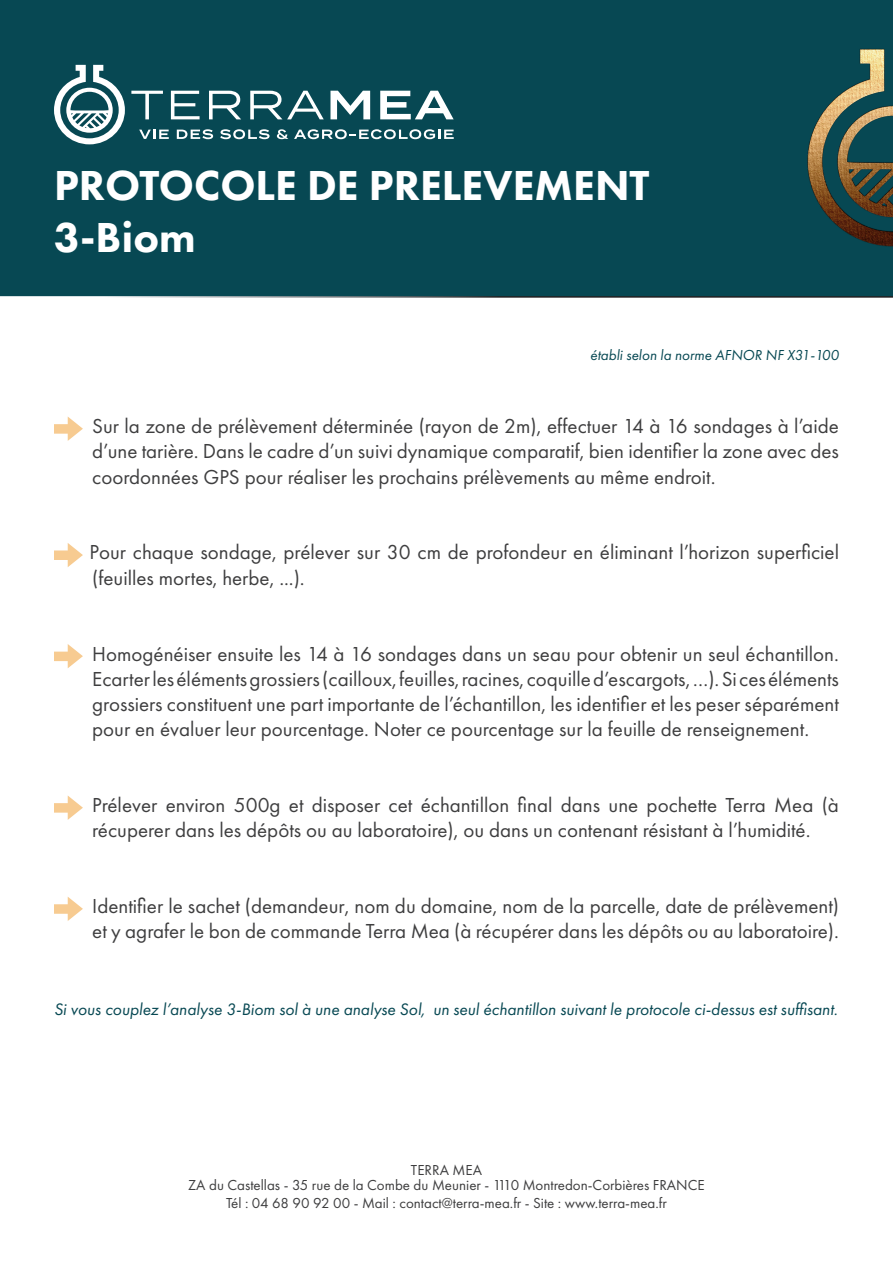
<style>
.page{position:relative;width:893px;height:1263px;background:#fff}
.page>*{position:absolute;margin:0;border:0;box-sizing:border-box;transform-origin:0 0}
.t1{font:800 43.5px "Futura PT";color:#fff}
.protocole_condensé{font:21px/25.2px "Futura PT";color:#3e3e3f}
.t2{font:italic 17.25px "Futura PT";color:#074853}
.t3{font:15px "Futura PT";color:#3e3e3f}
.t4{font:italic 15px "Futura PT";color:#074853}
</style>
<div class="page">
<div style="left:0;top:0;width:893px;height:298px;background:#074853"></div>
<img style="left:788px;top:44px;width:105px;height:209px">
<svg style="left:131px;top:91px;width:32px;height:28px"></svg>
<svg style="left:171px;top:91px;width:29px;height:28px"></svg>
<svg style="left:209px;top:91px;width:32px;height:28px"></svg>
<svg style="left:250px;top:91px;width:74px;height:28px"></svg>
<svg style="left:330px;top:91px;width:40px;height:28px"></svg>
<svg style="left:380px;top:91px;width:74px;height:28px"></svg>
<svg style="left:139px;top:130px;width:30px;height:9px"></svg>
<svg style="left:177px;top:129px;width:36px;height:10px"></svg>
<svg style="left:220px;top:129px;width:50px;height:10px"></svg>
<svg style="left:277px;top:129px;width:11px;height:10px"></svg>
<svg style="left:294px;top:129px;width:160px;height:10px"></svg>
<svg style="left:54px;top:65px;width:71px;height:79px"></svg>
<svg style="left:54px;top:416px;width:29px;height:25px"></svg>
<svg style="left:54px;top:543px;width:29px;height:24px"></svg>
<svg style="left:54px;top:644px;width:29px;height:24px"></svg>
<svg style="left:54px;top:795px;width:29px;height:25px"></svg>
<svg style="left:54px;top:897px;width:29px;height:24px"></svg>
<p class="t1" style="left:54px;top:158px;width:597px">PROTOCOLE DE PRELEVEMENT</p>
<p class="t1" style="left:54px;top:210px;width:143px">3-Biom</p>
<p class="t4" style="left:590px;top:346px;width:250px">établi selon la norme AFNOR NF X31-100</p>
<p class="protocole_condensé" style="left:92px;top:413px;width:748px;text-align:justify">Sur la zone de prélèvement déterminée (rayon de 2m), effectuer 14 à 16 sondages à l’aide d’une tarière. Dans le cadre d’un suivi dynamique comparatif, bien identifier la zone avec des coordonnées GPS pour réaliser les prochains prélèvements au même endroit.</p>
<p class="protocole_condensé" style="left:90px;top:540px;width:751px">Pour chaque sondage, prélever sur 30 cm de profondeur en éliminant l’horizon superficiel (feuilles mortes, herbe, ...).</p>
<p class="protocole_condensé" style="left:92px;top:641px;width:748px;text-align:justify">Homogénéiser ensuite les 14 à 16 sondages dans un seau pour obtenir un seul échantillon.<br>Ecarter les éléments grossiers (cailloux, feuilles, racines, coquille d’escargots, …). Si ces éléments grossiers constituent une part importante de l’échantillon, les identifier et les peser séparément pour en évaluer leur pourcentage. Noter ce pourcentage sur la feuille de renseignement.</p>
<p class="protocole_condensé" style="left:92px;top:792px;width:748px">Prélever environ 500g et disposer cet échantillon final dans une pochette Terra Mea (à récuperer dans les dépôts ou au laboratoire), ou dans un contenant résistant à l’humidité.</p>
<p class="protocole_condensé" style="left:92px;top:893px;width:748px">Identifier le sachet (demandeur, nom du domaine, nom de la parcelle, date de prélèvement) et y agrafer le bon de commande Terra Mea (à récupérer dans les dépôts ou au laboratoire).</p>
<p class="t2" style="left:54px;top:999px;width:785px">Si vous couplez l’analyse 3-Biom sol à une analyse Sol, un seul échantillon suivant le protocole ci-dessus est suffisant.</p>
<p class="t3" style="left:411px;top:1161px;width:73px">TERRA MEA</p>
<p class="t3" style="left:188px;top:1176px;width:518px">ZA du Castellas - 35 rue de la Combe du Meunier - 1110 Montredon-Corbières FRANCE</p>
<p class="t3" style="left:226px;top:1194px;width:442px">Tél : 04 68 90 92 00 - Mail : contact@terra-mea.fr - Site : www.terra-mea.fr</p>
</div>
